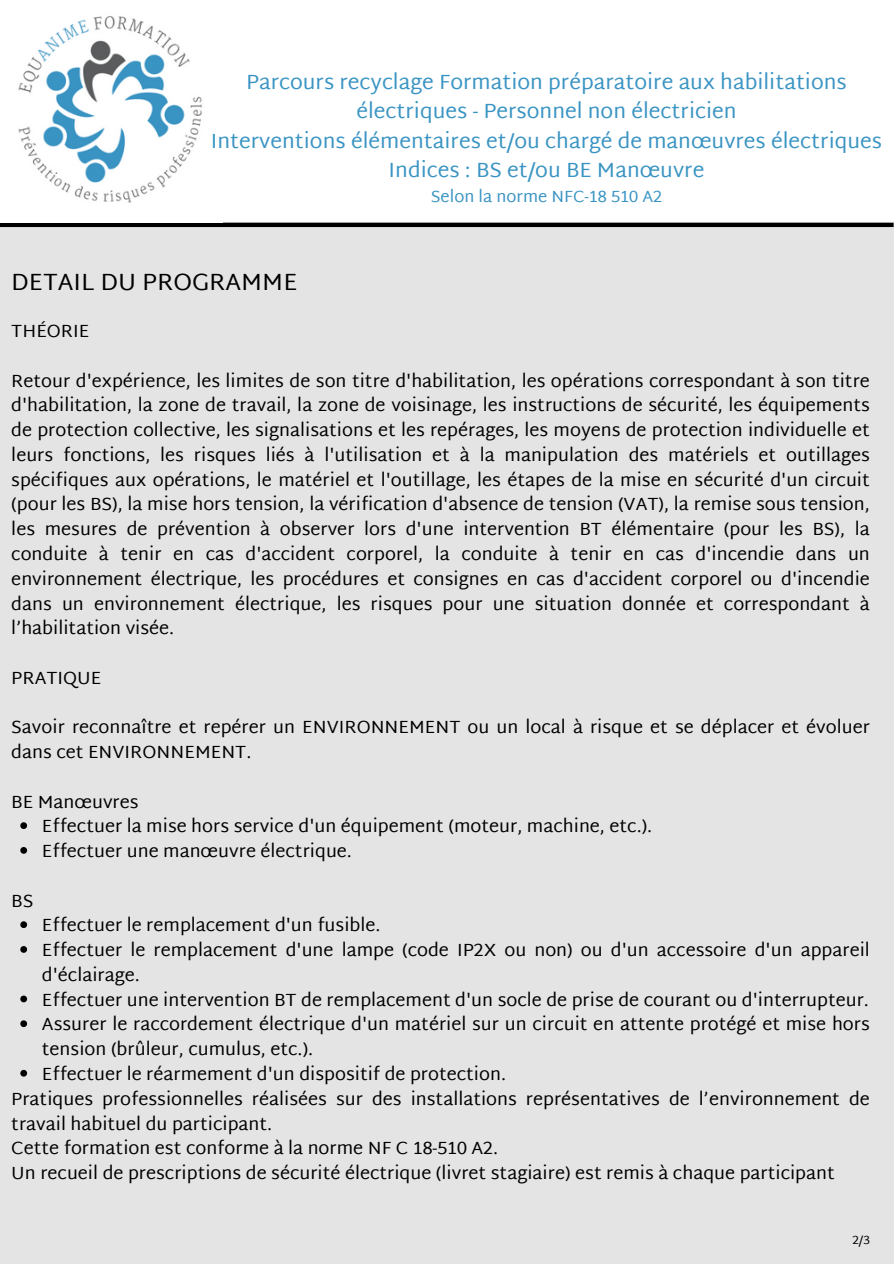
<style>
.page{position:relative;width:894px;height:1264px;background:#fff}
.page>*{position:absolute;margin:0;border:0;box-sizing:border-box;transform-origin:0 0}
.t1{font:24px "Martel Sans";color:#000}
.t2{font:21px/29.2px "Martel Sans";color:#3a94c3;text-align:center}
.t3{font:18px/24.8px "Martel Sans";color:#000}
.t4{font:16.5px "Martel Sans";color:#3a94c3}
.t5{font:12px "Martel Sans";color:#000}
</style>
<div class="page">
<hr style="left:0;top:223px;width:893px;height:4px;background:#000">
<img style="left:18px;top:16px;width:184px;height:187px">
<div style="left:0;top:227px;width:893px;height:1036px;background:#e4e4e4"></div>
<svg style="left:20px;top:822px;width:7px;height:7px"></svg>
<svg style="left:20px;top:847px;width:7px;height:6px"></svg>
<svg style="left:20px;top:921px;width:7px;height:7px"></svg>
<svg style="left:20px;top:946px;width:7px;height:6px"></svg>
<svg style="left:20px;top:995px;width:7px;height:7px"></svg>
<svg style="left:20px;top:1020px;width:7px;height:7px"></svg>
<svg style="left:20px;top:1069px;width:7px;height:7px"></svg>
<p class="t2" style="left:211px;top:67px;width:672px">Parcours recyclage Formation préparatoire aux habilitations électriques - Personnel non électricien<br>Interventions élémentaires et/ou chargé de manœuvres électriques Indices : BS et/ou BE Manœuvre</p>
<p class="t4" style="left:430px;top:186px;width:233px">Selon la norme NFC-18 510 A2</p>
<h1 class="t1" style="left:11px;top:267px;width:287px">DETAIL DU PROGRAMME</h1>
<h3 class="t3" style="left:11px;top:318px;width:80px">THÉORIE</h3>
<h4 class="t3" style="left:11px;top:368px;width:859px;text-align:justify">Retour d'expérience, les limites de son titre d'habilitation, les opérations correspondant à son titre d'habilitation, la zone de travail, la zone de voisinage, les instructions de sécurité, les équipements de protection collective, les signalisations et les repérages, les moyens de protection individuelle et leurs fonctions, les risques liés à l'utilisation et à la manipulation des matériels et outillages spécifiques aux opérations, le matériel et l'outillage, les étapes de la mise en sécurité d'un circuit (pour les BS), la mise hors tension, la vérification d'absence de tension (VAT), la remise sous tension, les mesures de prévention à observer lors d'une intervention BT élémentaire (pour les BS), la conduite à tenir en cas d'accident corporel, la conduite à tenir en cas d'incendie dans un environnement électrique, les procédures et consignes en cas d'accident corporel ou d'incendie dans un environnement électrique, les risques pour une situation donnée et correspondant à l’habilitation visée.</h4>
<h3 class="t3" style="left:11px;top:665px;width:91px">PRATIQUE</h3>
<h4 class="t3" style="left:11px;top:714px;width:859px">Savoir reconnaître et repérer un ENVIRONNEMENT ou un local à risque et se déplacer et évoluer dans cet ENVIRONNEMENT.</h4>
<h4 class="t3" style="left:11px;top:789px;width:129px">BE Manœuvres</h4>
<p class="t3" style="left:42px;top:813px;width:611px">Effectuer la mise hors service d'un équipement (moteur, machine, etc.).</p>
<p class="t3" style="left:42px;top:838px;width:311px">Effectuer une manœuvre électrique.</p>
<h3 class="t3" style="left:11px;top:888px;width:24px">BS</h3>
<p class="t3" style="left:42px;top:912px;width:340px">Effectuer le remplacement d'un fusible.</p>
<p class="t3" style="left:42px;top:937px;width:829px">Effectuer le remplacement d'une lampe (code IP2X ou non) ou d'un accessoire d'un appareil d'éclairage.</p>
<p class="t3" style="left:42px;top:987px;width:828px">Effectuer une intervention BT de remplacement d'un socle de prise de courant ou d'interrupteur.</p>
<p class="t3" style="left:42px;top:1011px;width:829px">Assurer le raccordement électrique d'un matériel sur un circuit en attente protégé et mise hors tension (brûleur, cumulus, etc.).</p>
<p class="t3" style="left:42px;top:1061px;width:465px">Effectuer le réarmement d'un dispositif de protection.</p>
<h4 class="t3" style="left:11px;top:1086px;width:859px">Pratiques professionnelles réalisées sur des installations représentatives de l’environnement de travail habituel du participant.<br>Cette formation est conforme à la norme NF C 18-510 A2.<br>Un recueil de prescriptions de sécurité électrique (livret stagiaire) est remis à chaque participant</h4>
<h2 class="t5" style="left:852px;top:1232px;width:19px">2/3</h2>
</div>
